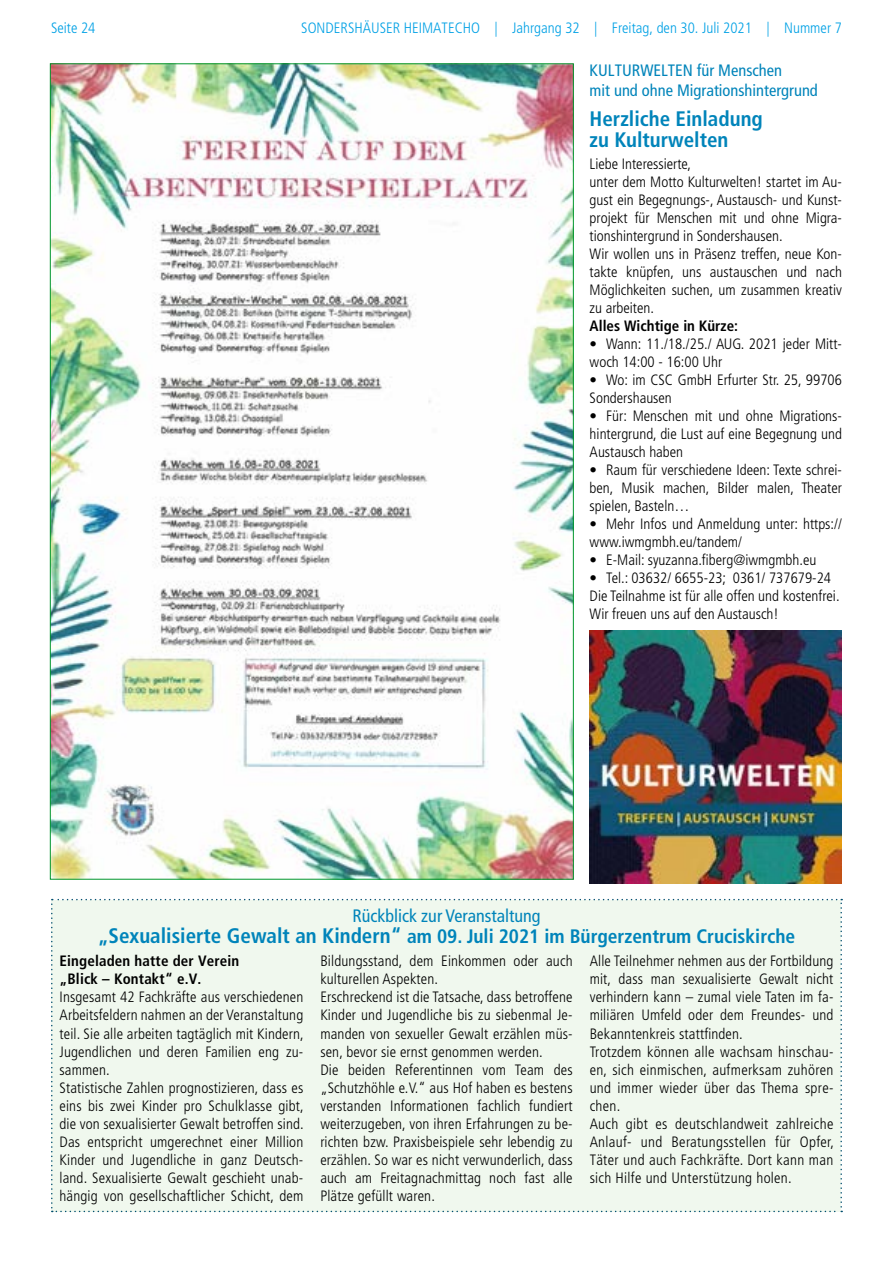
<style>
.page{position:relative;width:893px;height:1276px;background:#fff}
.page>*{position:absolute;margin:0;border:0;box-sizing:border-box;transform-origin:0 0}
.t1{font:700 condensed 21px/21px "Frutiger";color:#0084ba}
.t2{font:700 condensed 19.5px "Frutiger";color:#0084ba}
.t3{font:condensed 18px "Frutiger";color:#0084ba}
.t4{font:condensed 16.5px/19.8px "Frutiger";color:#0084ba}
.t5{font:300 condensed 15px/18px "Frutiger";letter-spacing:.01em;color:#000}
.t6{font:300 condensed 15px "Frutiger";color:#00a1e5}
.t7{font:700 condensed 15px/18px "Frutiger";letter-spacing:.01em;color:#000}
.s1{font-size:21px}
</style>
<div class="page">
<div style="left:51px;top:899px;width:791px;height:313px;background:#f0f8ee"></div>
<img style="left:590px;top:631px;width:252px;height:252px">
<img style="left:52px;top:65px;width:520px;height:812px">
<p class="t6" style="left:51px;top:19px;width:46px">Seite 24</p>
<p class="t6" style="left:301px;top:19px;width:542px">SONDERSHÄUSER HEIMATECHO | Jahrgang 32 | Freitag, den 30. Juli 2021 | Nummer 7</p>
<p class="t4" style="left:590px;top:61px;width:230px">KULTURWELTEN für Menschen<br>mit und ohne Migrationshintergrund</p>
<h1 class="t1" style="left:590px;top:108px;width:175px">Herzliche Einladung zu Kulturwelten</h1>
<p class="t5" style="left:590px;top:155px;width:254px">Liebe Interessierte,<br>unter dem Motto Kulturwelten! startet im Au&shy;gust ein Begegnungs-, Austausch- und Kunst&shy;projekt für Menschen mit und ohne Migra&shy;tionshintergrund in Sondershausen.<br>Wir wollen uns in Präsenz treffen, neue Kon&shy;takte knüpfen, uns austauschen und nach Möglichkeiten suchen, um zusammen kreativ zu arbeiten.</p>
<p class="t7" style="left:590px;top:317px;width:150px">Alles Wichtige in Kürze:</p>
<p class="t5" style="left:590px;top:335px;width:254px">• Wann: 11./18./25./ AUG. 2021 jeder Mitt&shy;woch 14:00 - 16:00 Uhr</p>
<p class="t5" style="left:590px;top:371px;width:254px">• Wo: im CSC GmbH Erfurter Str. 25, 99706<br>Sondershausen</p>
<p class="t5" style="left:590px;top:407px;width:254px;text-align:justify">• Für: Menschen mit und ohne Migrations&shy;hintergrund, die Lust auf eine Begegnung und Austausch haben</p>
<p class="t5" style="left:590px;top:461px;width:254px;text-align:justify">• Raum für verschiedene Ideen: Texte schrei&shy;ben, Musik machen, Bilder malen, Theater spielen, Basteln…</p>
<p class="t5" style="left:590px;top:515px;width:254px">• Mehr Infos und Anmeldung unter: https:// www.iwmgmbh.eu/tandem/</p>
<p class="t5" style="left:590px;top:551px;width:228px">• E-Mail: syuzanna.fiberg@iwmgmbh.eu</p>
<p class="t5" style="left:590px;top:569px;width:251px">• Tel.: 03632/ 6655-23; 0361/ 737679-24<br>Die Teilnahme ist für alle offen und kostenfrei.<br>Wir freuen uns auf den Austausch!</p>
<p class="t3" style="left:352px;top:905px;width:190px">Rückblick zur Veranstaltung</p>
<h2 class="t2" style="left:98px;top:924px;width:699px"><span class="s1">„Sexualisierte Gewalt an Kindern“</span> am 09. Juli 2021 im Bürgerzentrum Cruciskirche</h2>
<p class="t5" style="left:320px;top:952px;width:254px">Bildungsstand, dem Einkommen oder auch kulturellen Aspekten.<br>Erschreckend ist die Tatsache, dass betroffene Kinder und Jugendliche bis zu siebenmal Je&shy;manden von sexueller Gewalt erzählen müs&shy;sen, bevor sie ernst genommen werden.<br>Die beiden Referentinnen vom Team des „Schutzhöhle e.V.“ aus Hof haben es bestens verstanden Informationen fachlich fundiert weiterzugeben, von ihren Erfahrungen zu be&shy;richten bzw. Praxisbeispiele sehr lebendig zu erzählen. So war es nicht verwunderlich, dass auch am Freitagnachmittag noch fast alle Plätze gefüllt waren.</p>
<p class="t5" style="left:590px;top:952px;width:246px">Alle Teilnehmer nehmen aus der Fortbildung mit, dass man sexualisierte Gewalt nicht verhindern kann – zumal viele Taten im fa&shy;miliären Umfeld oder dem Freundes- und Bekanntenkreis stattfinden.<br>Trotzdem können alle wachsam hinschau&shy;en, sich einmischen, aufmerksam zuhören und immer wieder über das Thema spre&shy;chen.<br>Auch gibt es deutschlandweit zahlreiche Anlauf- und Beratungsstellen für Opfer, Täter und auch Fachkräfte. Dort kann man sich Hilfe und Unterstützung holen.</p>
<p class="t7" style="left:60px;top:952px;width:181px">Eingeladen hatte der Verein „Blick – Kontakt“ e.V.</p>
<p class="t5" style="left:60px;top:988px;width:246px">Insgesamt 42 Fachkräfte aus verschiedenen Arbeitsfeldern nahmen an der Veranstaltung teil. Sie alle arbeiten tagtäglich mit Kindern, Jugendlichen und deren Familien eng zu&shy;sammen.<br>Statistische Zahlen prognostizieren, dass es eins bis zwei Kinder pro Schulklasse gibt, die von sexualisierter Gewalt betroffen sind.<br>Das entspricht umgerechnet einer Million Kinder und Jugendliche in ganz Deutsch&shy;land. Sexualisierte Gewalt geschieht unab&shy;hängig von gesellschaftlicher Schicht, dem</p>
</div>
